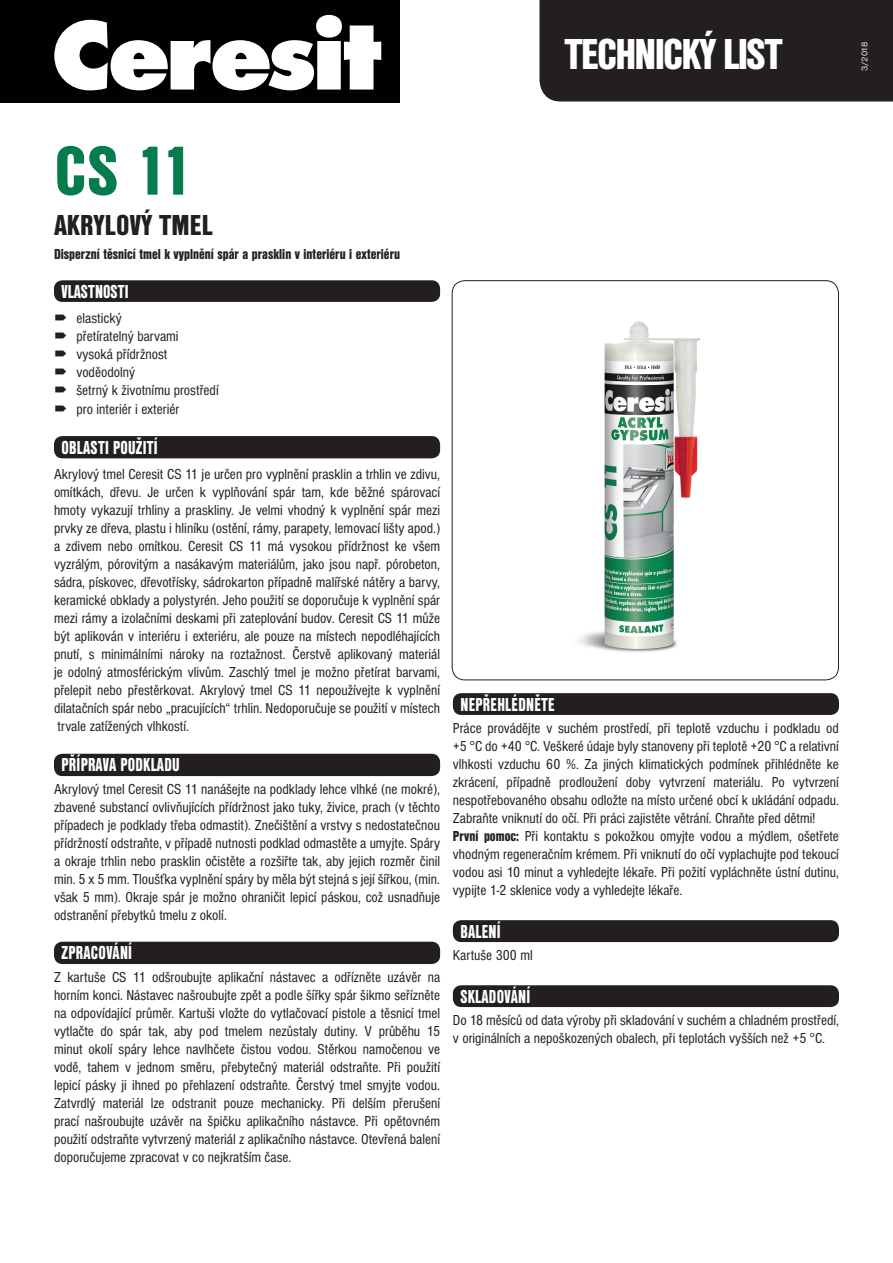
<style>
.page{position:relative;width:893px;height:1263px;background:#fff}
.page>*{position:absolute;margin:0;border:0;box-sizing:border-box;transform-origin:0 0}
.t1{font:71.85px "Nimbus Sans DOT Blac Cond";color:#057c4b}
.t2{font:45px "Nimbus Sans DOT Blac Cond";letter-spacing:-.04em;color:#fff}
.t3{font:30px "Nimbus Sans DOT Blac Cond";color:#231f20}
.t4{font:19.5px "Nimbus Sans DOT Blac Cond";letter-spacing:.015em;color:#fff;scale:.85 1}
.t5{font:condensed 15px/18px "Nimbus Sans DOT";color:#231f20}
.t6{font:15px "Nimbus Sans DOT Blac Cond";color:#231f20}
.t7{font:9px "Nimbus Sans DOT";color:#fff}
.s1{font-family:"Nimbus Sans DOT Blac Cond";font-stretch:normal}
</style>
<div class="page">
<div style="left:539px;top:0;width:354px;height:102px;background:#231f20"></div>
<div style="left:54px;top:280px;width:386px;height:22px;background:#231f20;border-radius:9px"></div>
<div style="left:54px;top:436px;width:386px;height:22px;background:#231f20;border-radius:9px"></div>
<div style="left:54px;top:754px;width:386px;height:22px;background:#231f20;border-radius:9px"></div>
<div style="left:54px;top:942px;width:386px;height:22px;background:#231f20;border-radius:9px"></div>
<div style="left:453px;top:693px;width:386px;height:22px;background:#231f20;border-radius:9px"></div>
<div style="left:453px;top:920px;width:386px;height:22px;background:#231f20;border-radius:9px"></div>
<div style="left:453px;top:985px;width:386px;height:22px;background:#231f20;border-radius:9px"></div>
<div style="left:0;top:0;width:399px;height:102px;background:#010101"></div>
<svg style="left:54px;top:15px;width:327px;height:75px"></svg>
<img style="left:579px;top:321px;width:122px;height:331px">
<h2 class="t2" style="left:564px;top:28px;width:220px">TECHNICKÝ LIST</h2>
<p class="t7" style="left:860px;top:71px;width:31px;rotate:-90deg">3/2018</p>
<h1 class="t1" style="left:55px;top:130px;width:139px">CS 11</h1>
<h3 class="t3" style="left:54px;top:208px;width:160px">AKRYLOVÝ TMEL</h3>
<p class="t6" style="left:54px;top:246px;width:348px">Disperzní těsnicí tmel k vyplnění spár a prasklin v interiéru i exteriéru</p>
<h3 class="t4" style="left:62px;top:280px;width:80px">VLASTNOSTI</h3>
<p class="t5" style="left:77px;top:309px;width:144px">elastický<br>přetíratelný barvami vysoká přídržnost voděodolný<br>šetrný k životnímu prostředí pro interiér i exteriér</p>
<h3 class="t4" style="left:62px;top:436px;width:115px">OBLASTI POUŽITÍ</h3>
<p class="t5" style="left:54px;top:466px;width:388px;text-align:justify">Akrylový tmel Ceresit CS 11 je určen pro vyplnění prasklin a trhlin ve zdivu, omítkách, dřevu. Je určen k vyplňování spár tam, kde běžné spárovací hmoty vykazují trhliny a praskliny. Je velmi vhodný k vyplnění spár mezi prvky ze dřeva, plastu i hliníku (ostění, rámy, parapety, lemovací lišty apod.) a zdivem nebo omítkou. Ceresit CS 11 má vysokou přídržnost ke všem vyzrálým, pórovitým a nasákavým materiálům, jako jsou např. pórobeton, sádra, pískovec, dřevotřísky, sádrokarton případně malířské nátěry a barvy, keramické obklady a polystyrén. Jeho použití se doporučuje k vyplnění spár mezi rámy a izolačními deskami při zateplování budov. Ceresit CS 11 může být aplikován v interiéru i exteriéru, ale pouze na místech nepodléhajících pnutí, s minimálními nároky na roztažnost. Čerstvě aplikovaný materiál je odolný atmosférickým vlivům. Zaschlý tmel je možno přetírat barvami, přelepit nebo přestěrkovat. Akrylový tmel CS 11 nepoužívejte k vyplnění dilatačních spár nebo „pracujících“ trhlin. Nedoporučuje se použití v místech trvale zatížených vlhkostí.</p>
<h3 class="t4" style="left:62px;top:754px;width:140px">PŘÍPRAVA PODKLADU</h3>
<p class="t5" style="left:54px;top:780px;width:388px;text-align:justify">Akrylový tmel Ceresit CS 11 nanášejte na podklady lehce vlhké (ne mokré), zbavené substancí ovlivňujících přídržnost jako tuky, živice, prach (v těchto případech je podklady třeba odmastit). Znečištění a vrstvy s nedostatečnou přídržností odstraňte, v případě nutnosti podklad odmastěte a umyjte. Spáry a okraje trhlin nebo prasklin očistěte a rozšiřte tak, aby jejich rozměr činil min. 5 x 5 mm. Tloušťka vyplnění spáry by měla být stejná s její šířkou, (min. však 5 mm). Okraje spár je možno ohraničit lepicí páskou, což usnadňuje odstranění přebytků tmelu z okolí.</p>
<h3 class="t4" style="left:62px;top:942px;width:84px">ZPRACOVÁNÍ</h3>
<p class="t5" style="left:54px;top:968px;width:388px;text-align:justify">Z kartuše CS 11 odšroubujte aplikační nástavec a odřízněte uzávěr na horním konci. Nástavec našroubujte zpět a podle šířky spár šikmo seřízněte na odpovídající průměr. Kartuši vložte do vytlačovací pistole a těsnicí tmel vytlačte do spár tak, aby pod tmelem nezůstaly dutiny. V průběhu 15 minut okolí spáry lehce navlhčete čistou vodou. Stěrkou namočenou ve vodě, tahem v jednom směru, přebytečný materiál odstraňte. Při použití lepicí pásky ji ihned po přehlazení odstraňte. Čerstvý tmel smyjte vodou.<br>Zatvrdlý materiál lze odstranit pouze mechanicky. Při delším přerušení prací našroubujte uzávěr na špičku aplikačního nástavce. Při opětovném použití odstraňte vytvrzený materiál z aplikačního nástavce. Otevřená balení doporučujeme zpracovat v co nejkratším čase.</p>
<h3 class="t4" style="left:460px;top:693px;width:112px">NEPŘEHLÉDNĚTE</h3>
<p class="t5" style="left:453px;top:719px;width:388px">Práce provádějte v suchém prostředí, při teplotě vzduchu i podkladu od +5 °C do +40 °C. Veškeré údaje byly stanoveny při teplotě +20 °C a relativní vlhkosti vzduchu 60 %. Za jiných klimatických podmínek přihlédněte ke zkrácení, případně prodloužení doby vytvrzení materiálu. Po vytvrzení nespotřebovaného obsahu odložte na místo určené obcí k ukládání odpadu.<br>Zabraňte vniknutí do očí. Při práci zajistěte větrání. Chraňte před dětmi!<br><span class="s1">První pomoc:</span> Při kontaktu s pokožkou omyjte vodou a mýdlem, ošetřete vhodným regeneračním krémem. Při vniknutí do očí vyplachujte pod tekoucí vodou asi 10 minut a vyhledejte lékaře. Při požití vypláchněte ústní dutinu, vypijte 1-2 sklenice vody a vyhledejte lékaře.</p>
<h3 class="t4" style="left:460px;top:920px;width:49px">BALENÍ</h3>
<p class="t5" style="left:453px;top:946px;width:82px">Kartuše 300 ml</p>
<h3 class="t4" style="left:460px;top:985px;width:84px">SKLADOVÁNÍ</h3>
<p class="t5" style="left:453px;top:1011px;width:388px">Do 18 měsíců od data výroby při skladování v suchém a chladném prostředí, v originálních a nepoškozených obalech, při teplotách vyšších než +5 °C.</p>
</div>
